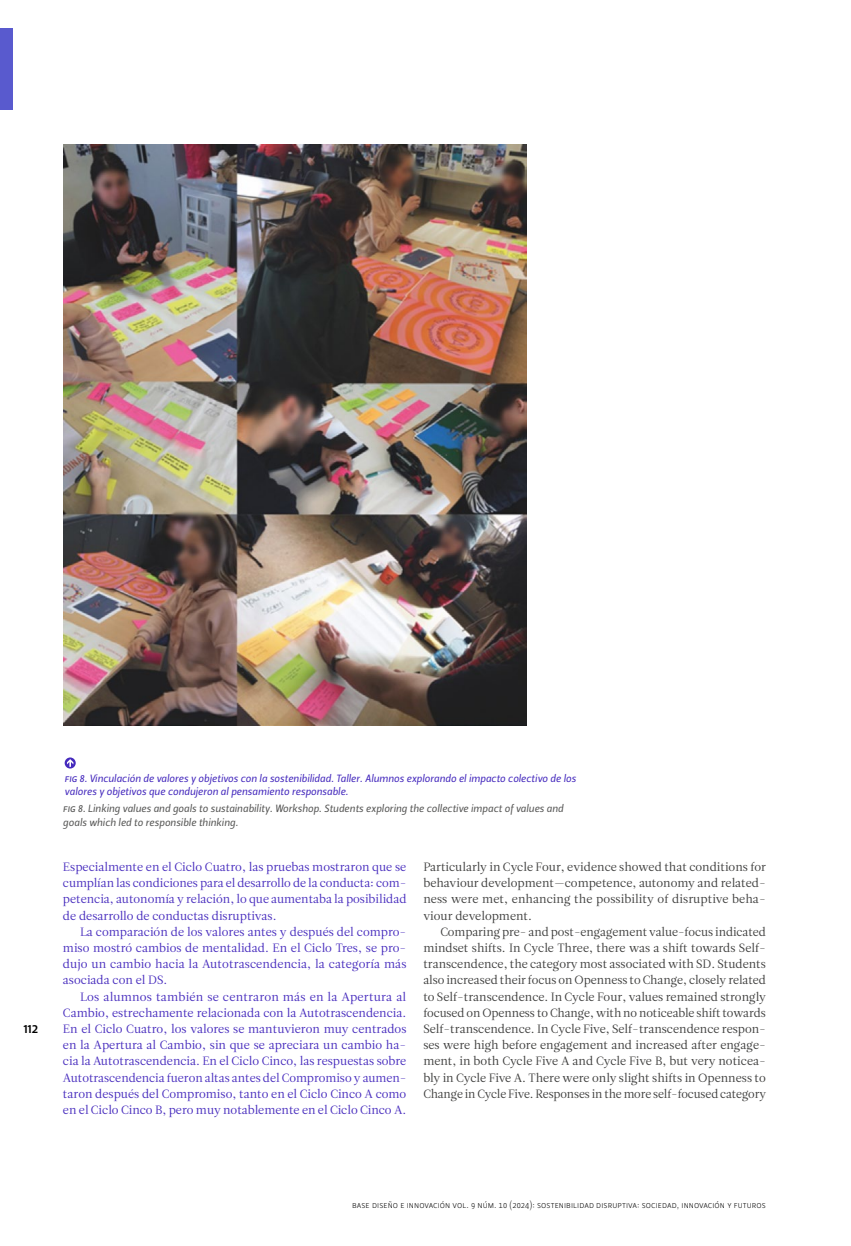
<style>
.page{position:relative;width:851px;height:1246px;background:#fff}
.page>*{position:absolute;margin:0;border:0;box-sizing:border-box;transform-origin:0 0}
.t1{font:12px/16.2px "Leitura Roman 1";color:#452abd;text-align:justify}
.t2{font:12px/16.2px "Leitura Roman 1";letter-spacing:-.01em;color:#3c3c3b;text-align:justify}
.t3{font:12px "Leitura Sans Grot 3";color:#000}
.t4{font:10.5px/13.5px "Leitura Sans Italic 2";color:#452abd}
.t5{font:10.5px/13.5px "Leitura Sans Italic 2";color:#575756}
.t6{font:9px "Leitura Sans Grot 1";letter-spacing:.01em;color:#000}
</style>
<div class="page">
<div style="left:0;top:28px;width:13px;height:81px;background:#595ace"></div>
<img style="left:64px;top:145px;width:462px;height:580px">
<svg style="left:65px;top:757px;width:11px;height:11px"></svg>
<p class="t3" style="left:23px;top:1022px;width:16px">112</p>
<p class="t4" style="left:65px;top:771px;width:512px">fig 8. Vinculación de valores y objetivos con la sostenibilidad. Taller. Alum nos explorando el impacto colectivo de los valores y objetivos que condujeron al pensamiento responsable.</p>
<p class="t5" style="left:63px;top:802px;width:502px">fig 8. Linking values and goals to sustainability. Workshop. Students exploring the collective impact of values and goals which led to responsible thinking.</p>
<p class="t1" style="left:63px;top:859px;width:345px">Especialmente en el Ciclo Cuatro, las pruebas mostraron que se cumplían las condiciones para el desarrollo de la conducta: com&shy;petencia, autonomía y relación, lo que aumentaba la posibilidad de desarrollo de conductas disruptivas.</p>
<p class="t1" style="left:63px;top:924px;width:345px;text-indent:17px">La comparación de los valores antes y después del compro&shy;miso mostró cambios de mentalidad. En el Ciclo Tres, se pro&shy;dujo un cambio hacia la Autotrascendencia, la categoría más asociada con el DS.</p>
<p class="t1" style="left:63px;top:988px;width:345px;text-indent:17px">Los alumnos también se centraron más en la Apertura al Cambio, estrechamente relacionada con la Autotrascendencia.<br>En el Ciclo Cuatro, los valores se mantuvieron muy centrados en la Apertura al Cambio, sin que se apreciara un cambio ha&shy;cia la Autotrascendencia. En el Ciclo Cinco, las respuestas sobre Autotrascendencia fueron altas antes del Compromiso y aumen&shy;taron después del Compromiso, tanto en el Ciclo Cinco A como en el Ciclo Cinco B, pero muy notablemente en el Ciclo Cinco A.</p>
<p class="t2" style="left:423px;top:859px;width:344px">Particularly in Cycle Four, evidence showed that conditions for behaviour development—competence, autonomy and related&shy;ness were met, enhancing the possibility of disruptive beha&shy;viour development.</p>
<p class="t2" style="left:423px;top:924px;width:344px;text-indent:17px">Comparing pre- and post-engagement value-focus indicated mindset shifts. In Cycle Three, there was a shift towards Self&shy;transcendence, the category most associated with SD. Students also increased their focus on Openness to Change, closely related to Self-transcendence. In Cycle Four, values remained strongly focused on Openness to Change, with no noticeable shift towards Self-transcendence. In Cycle Five, Self-transcendence respon&shy;ses were high before engagement and increased after engage&shy;ment, in both Cycle Five A and Cycle Five B, but very noticea&shy;bly in Cycle Five A. There were only slight shifts in Openness to Change in Cycle Five. Responses in the more self-focused category</p>
<p class="t6" style="left:352px;top:1200px;width:415px">base diseño e innovación vol. 9 núm. 10 (2024): sostenibilidad disruptiva: sociedad, innovación y futuros</p>
</div>
